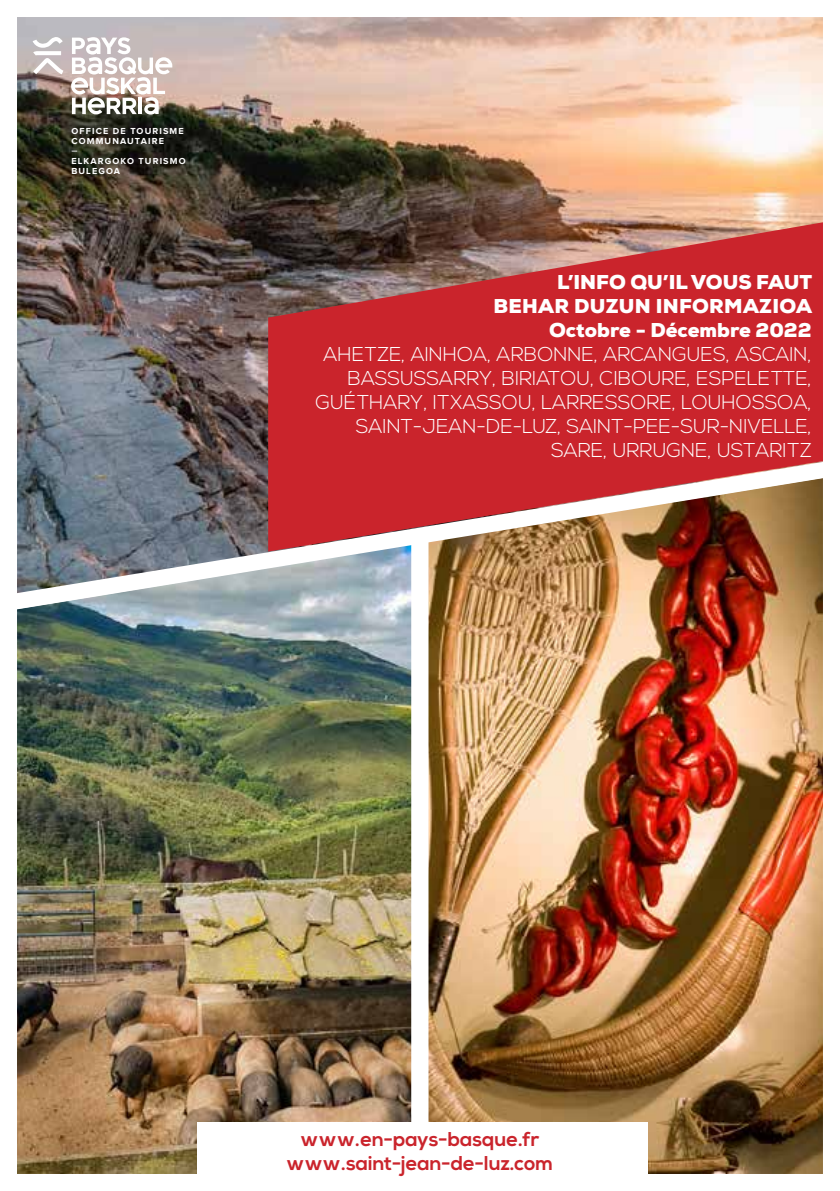
<style>
.page{position:relative;width:840px;height:1191px;background:#fff}
.page>*{position:absolute;margin:0;border:0;box-sizing:border-box;transform-origin:0 0}
.t1{font:300 20px/24px "Nexa";color:#fff;text-align:right}
.t2{font:900 20px/24px "Nexa";color:#fff;text-align:right}
.t3{font:700 20px/24px "Nexa";color:#ca242c;text-align:center}
.t4{font:700 9px/10.4px "Proxima Nova";letter-spacing:.125em;color:#fff}
</style>
<div class="page">
<img style="left:17px;top:17px;width:805px;height:432px">
<img style="left:17px;top:621px;width:394px;height:553px">
<img style="left:428px;top:621px;width:394px;height:553px">
<svg style="left:268px;top:222px;width:554px;height:227px;background:#b83034"></svg>
<div style="left:197px;top:1122px;width:450px;height:56px;background:#fff"></div>
<svg style="left:33px;top:37px;width:30px;height:37px"></svg>
<svg style="left:71px;top:37px;width:101px;height:78px"></svg>
<img style="left:17px;top:449px;width:806px;height:172px">
<p class="t4" style="left:71px;top:126px;width:114px">OFFICE DE TOURISME<br>COMMUNAUTAIRE</p>
<p class="t4" style="left:71px;top:156px;width:116px">ELKARGOKO TURISMO<br>BULEGOA</p>
<p class="t2" style="left:493px;top:270px;width:320px">L’INFO QU’IL VOUS FAUT<br>BEHAR DUZUN INFORMAZIOA<br>Octobre - Décembre 2022</p>
<p class="t1" style="left:315px;top:343px;width:497px">AHETZE, AINHOA, ARBONNE, ARCANGUES, ASCAIN, BASSUSSARRY, BIRIATOU, CIBOURE, ESPELETTE, GUÉTHARY, ITXASSOU, LARRESSORE, LOUHOSSOA, SAINT-JEAN-DE-LUZ, SAINT-PEE-SUR-NIVELLE, SARE, URRUGNE, USTARITZ</p>
<p class="t3" style="left:286px;top:1127px;width:268px">www.en-pays-basque.fr www.saint-jean-de-luz.com</p>
</div>
